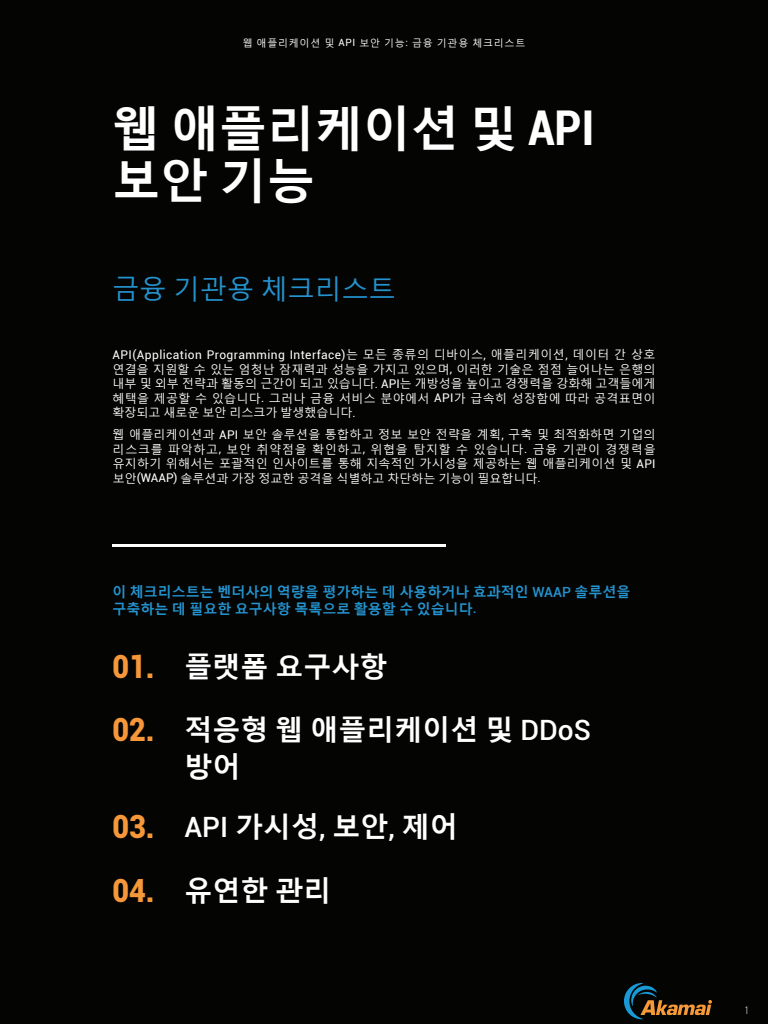
<style>
.page{position:relative;width:768px;height:1024px;background:#040503}
.page>*{position:absolute;margin:0;border:0;box-sizing:border-box;transform-origin:0 0}
.t1{font:700 48px/52px "Malgun Gothic";color:#fff}
.t2{font:700 28px/36.4px "Malgun Gothic";color:#fff}
.t3{font:27px "Malgun Gothic";color:#2493cf}
.t4{font:700 14px/16.8px "Malgun Gothic";color:#2493cf}
.t5{font:12px/14.4px "Malgun Gothic";letter-spacing:.02em;color:#fff;text-align:justify}
.t6{font:12px "Roboto";letter-spacing:.035em;color:#fff}
.t7{font:11px "Bebas Neue";color:#fff}
.t8{font:10px "Malgun Gothic";letter-spacing:.075em;color:#fff}
.s1{font-family:"Roboto"}
.s2{font-family:"Roboto Condensed"}
.s3{font-family:"Malgun Gothic"}
.s4{font-family:"Roboto";font-weight:500}
.s5{font-family:"Roboto";font-weight:900;font-size:32px;color:#f69739}
</style>
<div class="page">
<hr style="left:112px;top:545px;width:334px;height:2px;background:#fff">
<svg style="left:624px;top:983px;width:88px;height:36px"></svg>
<p class="t8" style="left:243px;top:37px;width:284px">웹 애플리케이션 및 <span class="s1">API</span> 보안 기능<span class="s1">:</span> 금융 기관용 체크리스트</p>
<h1 class="t1" style="left:112px;top:100px;width:483px">웹 애플리케이션 및 <span class="s2">API </span>보안 기능</h1>
<h3 class="t3" style="left:112px;top:272px;width:285px">금융 기관용 체크리스트</h3>
<p class="t6" style="left:112px;top:346px;width:545px">API(Application Programming Interface)<span class="s3">는 모든 종류의 디바이스</span>, <span class="s3">애플리케이션</span>, <span class="s3">데이터 간 상호</span></p>
<p class="t5" style="left:113px;top:361px;width:545px">연결을 지원할 수 있는 엄청난 잠재력과 성능을 가지고 있으며<span class="s1">,</span> 이러한 기술은 점점 늘어나는 은행의 내부 및 외부 전략과 활동의 근간이 되고 있습니다<span class="s1">. API</span>는 개방성을 높이고 경쟁력을 강화해 고객들에게 혜택을 제공할 수 있습니다<span class="s1">.</span> 그러나 금융 서비스 분야에서 <span class="s1">API</span>가 급속히 성장함에 따라 공격표면이 확장되고 새로운 보안 리스크가 발생했습니다<span class="s1">.</span></p>
<p class="t5" style="left:113px;top:427px;width:545px">웹 애플리케이션과 <span class="s1">API</span> 보안 솔루션을 통합하고 정보 보안 전략을 계획<span class="s1">,</span> 구축 및 최적화하면 기업의 리스크를 파악하고<span class="s1">,</span> 보안 취약점을 확인하고<span class="s1">,</span> 위협을 탐지할 수 있습니다<span class="s1">.</span> 금융 기관이 경쟁력을 유지하기 위해서는 포괄적인 인사이트를 통해 지속적인 가시성을 제공하는 웹 애플리케이션 및 <span class="s1">API </span>보안<span class="s1">(WAAP)</span> 솔루션과 가장 정교한 공격을 식별하고 차단하는 기능이 필요합니다<span class="s1">.</span></p>
<p class="t4" style="left:112px;top:583px;width:519px">이 체크리스트는 벤더사의 역량을 평가하는 데 사용하거나 효과적인 <span class="s4">WAAP</span> 솔루션을 구축하는 데 필요한 요구사항 목록으로 활용할 수 있습니다<span class="s4">.</span></p>
<h2 class="t2" style="left:112px;top:647px;width:276px"><span class="s5">01.</span> 플랫폼 요구사항</h2>
<h2 class="t2" style="left:184px;top:710px;width:408px;text-indent:-72px"><span class="s5">02.</span> 적응형 웹 애플리케이션 및 <span class="s4">DDoS </span>방어</h2>
<h2 class="t2" style="left:112px;top:807px;width:347px"><span class="s5">03.</span> <span class="s4">API</span> 가시성<span class="s4">,</span> 보안<span class="s4">,</span> 제어</h2>
<h2 class="t2" style="left:112px;top:871px;width:220px"><span class="s5">04.</span> 유연한 관리</h2>
<p class="t7" style="left:745px;top:1004px;width:5px">1</p>
</div>
